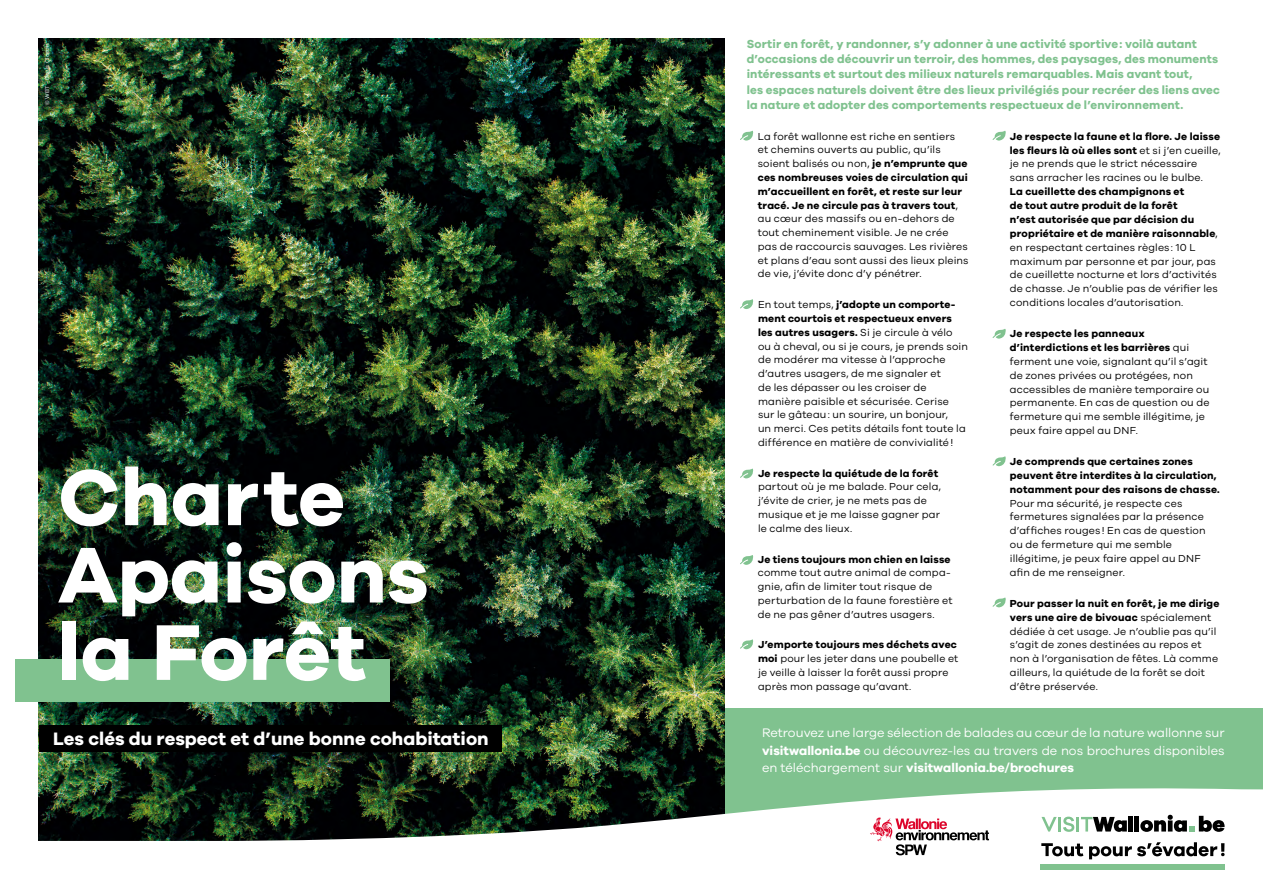
<style>
.page{position:relative;width:1263px;height:893px;background:#fff}
.page>*{position:absolute;margin:0;border:0;box-sizing:border-box;transform-origin:0 0}
.t1{font:700 81.45px/77.4px "Galano Grotesque";color:#fff}
.t2{font:700 18.6px "Galano Grotesque";color:#fff}
.t3{font:12.75px/17.2px "Galano Grotesque";color:#fff;text-align:justify}
.BODY_texte{font:700 12px/15.3px "Galano Grotesque";letter-spacing:.01em;color:#80c28f}
.BODY_texte-2{font:10.5px/13.8px "Galano Grotesque";letter-spacing:.015em;color:#000}
.t4{font:5.85px "Galano Grotesque";color:#fff}
.s1{font-weight:700}
</style>
<div class="page">
<div style="left:653px;top:708px;width:610px;height:125px;background:#80c28f"></div>
<img style="left:39px;top:38px;width:685px;height:745px">
<svg style="left:38px;top:783px;width:1225px;height:87px"></svg>
<svg style="left:1041px;top:842px;width:183px;height:17px"></svg>
<svg style="left:1041px;top:817px;width:16px;height:14px"></svg>
<hr style="left:1058px;top:817px;width:3px;height:14px;background:#80c28f">
<svg style="left:1063px;top:817px;width:11px;height:15px"></svg>
<hr style="left:1076px;top:817px;width:3px;height:14px;background:#80c28f">
<svg style="left:1081px;top:817px;width:46px;height:15px"></svg>
<div style="left:1128px;top:816px;width:5px;height:15px;background:#000"></div>
<div style="left:1134px;top:816px;width:5px;height:15px;background:#000"></div>
<svg style="left:1140px;top:815px;width:84px;height:17px"></svg>
<div style="left:1040px;top:864px;width:184px;height:6px;background:#80c28f"></div>
<div style="left:15px;top:659px;width:375px;height:42px;background:#80c28f"></div>
<div style="left:39px;top:726px;width:463px;height:26px;background:#000"></div>
<svg style="left:740px;top:469px;width:14px;height:9px"></svg>
<svg style="left:740px;top:299px;width:14px;height:10px"></svg>
<svg style="left:740px;top:131px;width:14px;height:10px"></svg>
<svg style="left:992px;top:131px;width:14px;height:10px"></svg>
<svg style="left:992px;top:329px;width:14px;height:10px"></svg>
<svg style="left:992px;top:456px;width:14px;height:10px"></svg>
<svg style="left:992px;top:597px;width:14px;height:10px"></svg>
<svg style="left:740px;top:555px;width:14px;height:10px"></svg>
<svg style="left:740px;top:639px;width:14px;height:10px"></svg>
<svg style="left:870px;top:817px;width:119px;height:38px"></svg>
<p class="t4" style="left:44px;top:105px;width:63px;rotate:-90deg">© WBT - Denis Closon</p>
<p class="t1" style="left:58px;top:456px;width:372px">Charte<br>Apaisons la Forêt</p>
<p class="t2" style="left:53px;top:728px;width:437px">Les clés du respect et d’une bonne cohabitation</p>
<p class="BODY_texte" style="left:747px;top:36px;width:475px">Sortir en forêt, y randonner, s’y adonner à une activité sportive: voilà autant d’occasions de découvrir un terroir, des hommes, des paysages, des monuments intéressants et surtout des milieux naturels remarquables. Mais avant tout,<br>les espaces naturels doivent être des lieux privilégiés pour recréer des liens avec la nature et adopter des comportements respectueux de l’environnement.</p>
<p class="BODY_texte-2" style="left:758px;top:129px;width:212px">La forêt wallonne est riche en sentiers<br>et chemins ouverts au public, qu’ils soient balisés ou non, <span class="s1">je n’emprunte que ces nombreuses voies de circulation qui m’accueillent en forêt, et reste sur leur tracé. Je ne circule pas à travers tout</span>, au cœur des massifs ou en-dehors de tout cheminement visible. Je ne crée pas de raccourcis sauvages. Les rivières et plans d’eau sont aussi des lieux pleins de vie, j’évite donc d’y pénétrer.</p>
<p class="BODY_texte-2" style="left:758px;top:297px;width:211px">En tout temps, <span class="s1">j’adopte un comporte&shy;ment courtois et respectueux envers les autres usagers.</span> Si je circule à vélo ou à cheval, ou si je cours, je prends soin de modérer ma vitesse à l’approche d’autres usagers, de me signaler et<br>de les dépasser ou les croiser de manière paisible et sécurisée. Cerise sur le gâteau: un sourire, un bonjour,<br>un merci. Ces petits détails font toute la différence en matière de convivialité!</p>
<p class="BODY_texte-2" style="left:758px;top:466px;width:184px"><span class="s1">Je respecte la quiétude de la forêt </span>partout où je me balade. Pour cela, j’évite de crier, je ne mets pas de musique et je me laisse gagner par le calme des lieux.</p>
<p class="BODY_texte-2" style="left:758px;top:552px;width:196px"><span class="s1">Je tiens toujours mon chien en laisse </span>comme tout autre animal de compa&shy;gnie, afin de limiter tout risque de perturbation de la faune forestière et de ne pas gêner d’autres usagers.</p>
<p class="BODY_texte-2" style="left:758px;top:638px;width:202px"><span class="s1">J’emporte toujours mes déchets avec moi</span> pour les jeter dans une poubelle et je veille à laisser la forêt aussi propre après mon passage qu’avant.</p>
<p class="BODY_texte-2" style="left:1010px;top:129px;width:212px"><span class="s1">Je respecte la faune et la flore. Je laisse les fleurs là où elles sont</span> et si j’en cueille, je ne prends que le strict nécessaire sans arracher les racines ou le bulbe.<br><span class="s1">La cueillette des champignons et<br>de tout autre produit de la forêt<br>n’est autorisée que par décision du propriétaire et de manière raisonnable</span>, en respectant certaines règles: 10 L maximum par personne et par jour, pas de cueillette nocturne et lors d’activités de chasse. Je n’oublie pas de vérifier les conditions locales d’autorisation.</p>
<p class="BODY_texte-2" style="left:1010px;top:326px;width:201px"><span class="s1">Je respecte les panneaux d’interdictions et les barrières</span> qui ferment une voie, signalant qu’il s’agit de zones privées ou protégées, non accessibles de manière temporaire ou permanente. En cas de question ou de fermeture qui me semble illégitime, je peux faire appel au DNF.</p>
<p class="BODY_texte-2" style="left:1010px;top:454px;width:211px"><span class="s1">Je comprends que certaines zones peuvent être interdites à la circulation, notamment pour des raisons de chasse.<br></span>Pour ma sécurité, je respecte ces fermetures signalées par la présence d’affiches rouges! En cas de question ou de fermeture qui me semble illégitime, je peux faire appel au DNF afin de me renseigner.</p>
<p class="BODY_texte-2" style="left:1010px;top:596px;width:211px"><span class="s1">Pour passer la nuit en forêt, je me dirige vers une aire de bivouac</span> spécialement dédiée à cet usage. Je n’oublie pas qu’il s’agit de zones destinées au repos et non à l’organisation de fêtes. Là comme ailleurs, la quiétude de la forêt se doit d’être préservée.</p>
<p class="t3" style="left:762px;top:724px;width:464px">Retrouvez une large sélection de balades au cœur de la nature wallonne sur <span class="s1">visitwallonia.be</span> ou découvrez-les au travers de nos brochures disponibles en téléchargement sur <span class="s1">visitwallonia.be/brochures</span></p>
</div>
